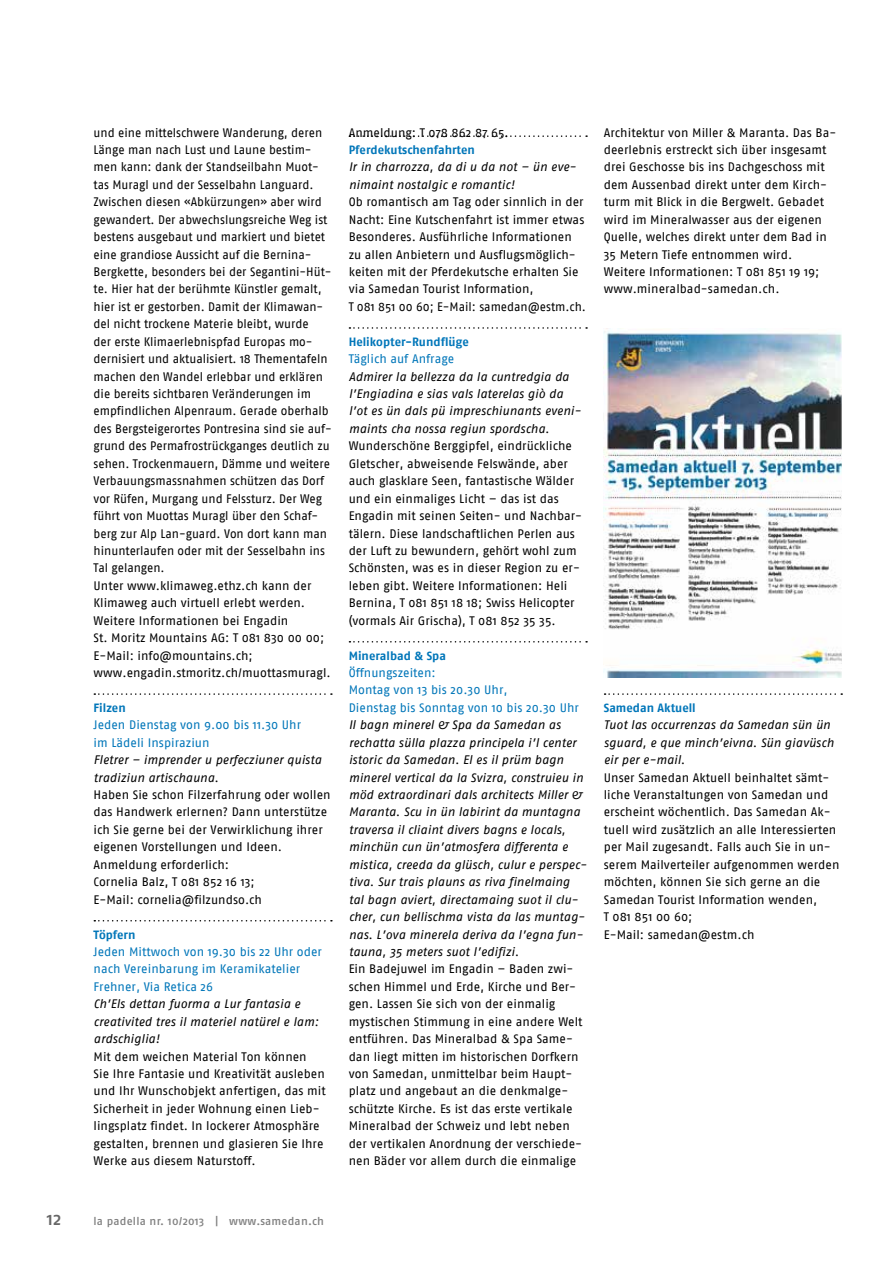
<style>
.page{position:relative;width:893px;height:1263px;background:#fff}
.page>*{position:absolute;margin:0;border:0;box-sizing:border-box;transform-origin:0 0}
.t1{font:18px "Fago No Med";color:#676767}
.t2{font:12.3px/17.4px "Fago No";letter-spacing:.005em;color:#000}
.t3{font:italic 12.3px/17.4px "Fago No";letter-spacing:.005em;color:#000}
.t4{font:12.3px/17.4px "Fago No";letter-spacing:.005em;color:#0076b9}
.t5{font:700 12px "Fago No Lf";color:#0076b9}
.t6{font:11.25px "Fago No Med";letter-spacing:.02em;color:#818181}
</style>
<div class="page">
<svg style="left:94px;top:693px;width:238px;height:2px"></svg>
<svg style="left:94px;top:920px;width:238px;height:1px"></svg>
<img style="left:604px;top:328px;width:238px;height:349px">
<svg style="left:605px;top:693px;width:237px;height:2px"></svg>
<svg style="left:349px;top:135px;width:238px;height:2px"></svg>
<svg style="left:349px;top:327px;width:238px;height:2px"></svg>
<svg style="left:349px;top:641px;width:238px;height:1px"></svg>
<p class="t2" style="left:94px;top:123px;width:240px">und eine mittelschwere Wanderung, deren Länge man nach Lust und Laune bestim&shy;men kann: dank der Standseilbahn Muot&shy;tas Muragl und der Sesselbahn Languard.<br>Zwischen diesen «Abkürzungen» aber wird gewandert. Der abwechslungsreiche Weg ist bestens ausgebaut und markiert und bietet eine grandiose Aussicht auf die Bernina-Bergkette, besonders bei der Segantini-Hüt&shy;te. Hier hat der berühmte Künstler gemalt, hier ist er gestorben. Damit der Klimawan&shy;del nicht trockene Materie bleibt, wurde<br>der erste Klimaerlebnispfad Europas mo&shy;dernisiert und aktualisiert. 18 Thementafeln machen den Wandel erlebbar und erklären die bereits sichtbaren Veränderungen im empfindlichen Alpenraum. Gerade oberhalb des Bergsteigerortes Pontresina sind sie auf&shy;grund des Permafrostrückganges deutlich zu sehen. Trockenmauern, Dämme und weitere Verbauungsmassnahmen schützen das Dorf vor Rüfen, Murgang und Felssturz. Der Weg führt von Muottas Muragl über den Schaf&shy;berg zur Alp Lan-guard. Von dort kann man hinunterlaufen oder mit der Sesselbahn ins Tal gelangen.<br>Unter www.klimaweg.ethz.ch kann der Klimaweg auch virtuell erlebt werden.<br>Weitere Informationen bei Engadin<br>St. Moritz Mountains AG: T 081 830 00 00; E-Mail: info@mountains.ch; www.engadin.stmoritz.ch/muottasmuragl.</p>
<p class="t5" style="left:94px;top:701px;width:34px">Filzen</p>
<p class="t4" style="left:94px;top:716px;width:209px">Jeden Dienstag von 9.00 bis 11.30 Uhr im Lädeli Inspiraziun</p>
<p class="t3" style="left:94px;top:751px;width:230px">Fletrer – imprender u perfecziuner quista tradiziun artischauna.</p>
<p class="t2" style="left:94px;top:786px;width:239px">Haben Sie schon Filzerfahrung oder wollen das Handwerk erlernen? Dann unterstütze ich Sie gerne bei der Verwirklichung ihrer eigenen Vorstellungen und Ideen.<br>Anmeldung erforderlich:<br>Cornelia Balz, T 081 852 16 13;<br>E-Mail: cornelia@filzundso.ch</p>
<p class="t5" style="left:94px;top:927px;width:44px">Töpfern</p>
<p class="t4" style="left:94px;top:943px;width:230px">Jeden Mittwoch von 19.30 bis 22 Uhr oder nach Vereinbarung im Keramikatelier<br>Frehner, Via Retica 26</p>
<p class="t3" style="left:94px;top:995px;width:227px">Ch’Els dettan fuorma a Lur fantasia e creativited tres il materiel natürel e lam: ardschiglia!</p>
<p class="t2" style="left:94px;top:1047px;width:234px">Mit dem weichen Material Ton können<br>Sie Ihre Fantasie und Kreativität ausleben und Ihr Wunschobjekt anfertigen, das mit Sicherheit in jeder Wohnung einen Lieb&shy;lingsplatz findet. In lockerer Atmosphäre gestalten, brennen und glasieren Sie Ihre Werke aus diesem Naturstoff.</p>
<p class="t2" style="left:349px;top:123px;width:162px">Anmeldung: T 078 862 87 65.</p>
<p class="t5" style="left:349px;top:143px;width:128px">Pferdekutschenfahrten</p>
<p class="t3" style="left:349px;top:158px;width:229px">Ir in charrozza, da di u da not – ün eve&shy;nimaint nostalgic e romantic!</p>
<p class="t2" style="left:349px;top:193px;width:239px">Ob romantisch am Tag oder sinnlich in der Nacht: Eine Kutschenfahrt ist immer etwas Besonderes. Ausführliche Informationen zu allen Anbietern und Ausflugsmöglich&shy;keiten mit der Pferdekutsche erhalten Sie via Samedan Tourist Information,<br>T 081 851 00 60; E-Mail: samedan@estm.ch.</p>
<p class="t5" style="left:349px;top:334px;width:122px">Helikopter-Rundflüge</p>
<p class="t4" style="left:349px;top:350px;width:107px">Täglich auf Anfrage</p>
<p class="t3" style="left:349px;top:367px;width:234px">Admirer la bellezza da la cuntredgia da l’Engiadina e sias vals laterelas giò da l’ot es ün dals pü impreschiunants eveni&shy;maints cha nossa regiun spordscha.</p>
<p class="t2" style="left:349px;top:437px;width:235px">Wunderschöne Berggipfel, eindrückliche Gletscher, abweisende Felswände, aber auch glasklare Seen, fantastische Wälder und ein einmaliges Licht – das ist das Engadin mit seinen Seiten- und Nachbar&shy;tälern. Diese landschaftlichen Perlen aus der Luft zu bewundern, gehört wohl zum Schönsten, was es in dieser Region zu er&shy;leben gibt. Weitere Informationen: Heli Bernina, T 081 851 18 18; Swiss Helicopter (vormals Air Grischa), T 081 852 35 35.</p>
<p class="t5" style="left:349px;top:648px;width:99px">Mineralbad &amp; Spa</p>
<p class="t4" style="left:349px;top:664px;width:232px">Öffnungszeiten:<br>Montag von 13 bis 20.30 Uhr,<br>Dienstag bis Sonntag von 10 bis 20.30 Uhr</p>
<p class="t3" style="left:349px;top:716px;width:240px">Il bagn minerel &amp; Spa da Samedan as rechatta sülla plazza principela i’l center istoric da Samedan. El es il prüm bagn minerel vertical da la Svizra, construieu in möd extraordinari dals architects Miller &amp; Maranta. Scu in ün labirint da muntagna traversa il cliaint divers bagns e locals, minchün cun ün’atmosfera differenta e mistica, creeda da glüsch, culur e perspec&shy;tiva. Sur trais plauns as riva finelmaing tal bagn aviert, directamaing suot il clu&shy;cher, cun bellischma vista da las muntag&shy;nas. L’ova minerela deriva da l’egna fun&shy;tauna, 35 meters suot l’edifizi.</p>
<p class="t2" style="left:349px;top:960px;width:235px">Ein Badejuwel im Engadin – Baden zwi&shy;schen Himmel und Erde, Kirche und Ber&shy;gen. Lassen Sie sich von der einmalig mystischen Stimmung in eine andere Welt entführen. Das Mineralbad &amp; Spa Same&shy;dan liegt mitten im historischen Dorfkern von Samedan, unmittelbar beim Haupt&shy;platz und angebaut an die denkmalge&shy;schützte Kirche. Es ist das erste vertikale Mineralbad der Schweiz und lebt neben der vertikalen Anordnung der verschiede&shy;nen Bäder vor allem durch die einmalige</p>
<p class="t2" style="left:604px;top:123px;width:234px">Architektur von Miller &amp; Maranta. Das Ba&shy;deerlebnis erstreckt sich über insgesamt drei Geschosse bis ins Dachgeschoss mit dem Aussenbad direkt unter dem Kirch&shy;turm mit Blick in die Bergwelt. Gebadet wird im Mineralwasser aus der eigenen Quelle, welches direkt unter dem Bad in 35 Metern Tiefe entnommen wird.<br>Weitere Informationen: T 081 851 19 19; www.mineralbad-samedan.ch.</p>
<p class="t5" style="left:604px;top:701px;width:93px">Samedan Aktuell</p>
<p class="t3" style="left:604px;top:716px;width:231px">Tuot las occurrenzas da Samedan sün ün sguard, e que minch’eivna. Sün giavüsch eir per e-mail.</p>
<p class="t2" style="left:604px;top:768px;width:237px">Unser Samedan Aktuell beinhaltet sämt&shy;liche Veranstaltungen von Samedan und erscheint wöchentlich. Das Samedan Ak&shy;tuell wird zusätzlich an alle Interessierten per Mail zugesandt. Falls auch Sie in un&shy;serem Mailverteiler aufgenommen werden möchten, können Sie sich gerne an die Samedan Tourist Information wenden,<br>T 081 851 00 60;<br>E-Mail: samedan@estm.ch</p>
<h1 class="t1" style="left:47px;top:1208px;width:16px">12</h1>
<p class="t6" style="left:94px;top:1214px;width:232px">la padella nr. 10/2013 | www.samedan.ch</p>
</div>
